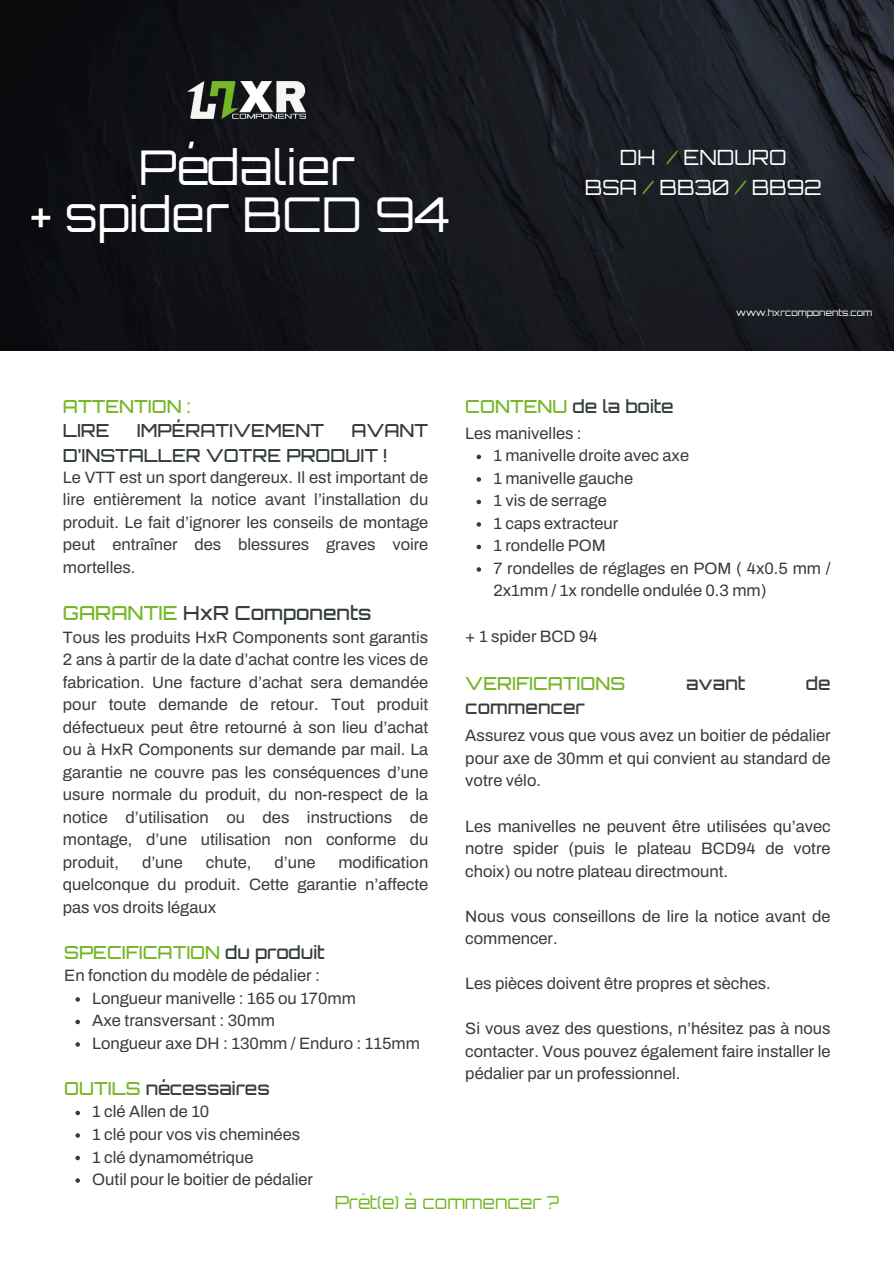
<style>
.page{position:relative;width:894px;height:1264px;background:#fff}
.page>*{position:absolute;margin:0;border:0;box-sizing:border-box;transform-origin:0 0}
.t1{font:48px/47.2px "Orbitron";color:#fff;text-align:center}
.t2{font:21px/29.2px "Orbitron";color:#fff;text-align:center}
.t3{font:500 19.35px "Orbitron";color:#353c3f}
.t4{font:500 18px/24.8px "Orbitron";color:#353c3f}
.t5{font:500 18px/24.8px "Orbitron";color:#76b729}
.t6{font:18px "Orbitron";color:#76b729}
.t7{font:16.5px/22.5px "Archivo";color:#353c3f;text-align:justify}
.t8{font:9.15px "Orbitron";color:#fff}
.s1{color:#76b729}
.s2{color:#353c3f}
</style>
<div class="page">
<img style="left:0;top:0;width:893px;height:350px">
<img style="left:188px;top:81px;width:118px;height:38px">
<svg style="left:75px;top:997px;width:5px;height:4px"></svg>
<svg style="left:75px;top:1019px;width:5px;height:5px"></svg>
<svg style="left:75px;top:1042px;width:5px;height:4px"></svg>
<svg style="left:75px;top:1110px;width:5px;height:5px"></svg>
<svg style="left:75px;top:1133px;width:5px;height:4px"></svg>
<svg style="left:75px;top:1155px;width:5px;height:5px"></svg>
<svg style="left:75px;top:1178px;width:5px;height:4px"></svg>
<svg style="left:476px;top:454px;width:5px;height:5px"></svg>
<svg style="left:476px;top:477px;width:5px;height:4px"></svg>
<svg style="left:476px;top:499px;width:5px;height:5px"></svg>
<svg style="left:476px;top:522px;width:5px;height:4px"></svg>
<svg style="left:476px;top:544px;width:5px;height:5px"></svg>
<svg style="left:476px;top:567px;width:5px;height:4px"></svg>
<p class="t1" style="left:31px;top:149px;width:420px">Pédalier<br>+ spider BCD 94</p>
<p class="t2" style="left:584px;top:145px;width:238px">DH <span class="s1">/</span> ENDURO<br>BSA <span class="s1">/</span> BB30 <span class="s1">/</span> BB92</p>
<h2 class="t5" style="left:63px;top:395px;width:129px">ATTENTION :<br><span class="s2">LIRE</span></h2>
<h2 class="t4" style="left:137px;top:420px;width:189px">IMPÉRATIVEMENT</h2>
<h2 class="t4" style="left:63px;top:420px;width:367px;text-indent:288px">AVANT<br>D’INSTALLER VOTRE PRODUIT !</h2>
<h4 class="t7" style="left:63px;top:466px;width:367px">Le VTT est un sport dangereux. Il est important de lire entièrement la notice avant l’installation du produit. Le fait d’ignorer les conseils de montage peut entraîner des blessures graves voire mortelles.</h4>
<h6 class="t3" style="left:63px;top:605px;width:310px"><span class="s1">GARANTIE</span> HxR Components</h6>
<p class="t7" style="left:63px;top:626px;width:367px">Tous les produits HxR Components sont garantis 2 ans à partir de la date d’achat contre les vices de fabrication. Une facture d’achat sera demandée pour toute demande de retour. Tout produit défectueux peut être retourné à son lieu d’achat ou à HxR Components sur demande par mail. La garantie ne couvre pas les conséquences d’une usure normale du produit, du non-respect de la notice d’utilisation ou des instructions de montage, d’une utilisation non conforme du produit,</p>
<p class="t7" style="left:63px;top:851px;width:367px;text-indent:275px">modification quelconque du produit. Cette garantie n’affecte pas vos droits légaux</p>
<p class="t7" style="left:142px;top:851px;width:42px">d’une</p>
<p class="t7" style="left:206px;top:851px;width:47px">chute,</p>
<p class="t7" style="left:274px;top:851px;width:42px">d’une</p>
<p class="t5" style="left:64px;top:942px;width:262px">SPECIFICATION <span class="s2">du produit</span></p>
<h6 class="t7" style="left:64px;top:964px;width:257px">En fonction du modèle de pédalier :</h6>
<h3 class="t7" style="left:92px;top:987px;width:265px">Longueur manivelle : 165 ou 170mm</h3>
<h6 class="t7" style="left:92px;top:1009px;width:184px">Axe transversant : 30mm</h6>
<h5 class="t7" style="left:92px;top:1032px;width:329px">Longueur axe DH : 130mm / Enduro : 115mm</h5>
<p class="t4" style="left:64px;top:1078px;width:207px"><span class="s1">OUTILS</span> nécessaires</p>
<p class="t7" style="left:92px;top:1100px;width:119px">1 clé Allen de 10</p>
<p class="t7" style="left:92px;top:1123px;width:209px">1 clé pour vos vis cheminées</p>
<p class="t7" style="left:92px;top:1145px;width:163px">1 clé dynamométrique</p>
<p class="t7" style="left:92px;top:1168px;width:222px">Outil pour le boitier de pédalier</p>
<p class="t4" style="left:465px;top:395px;width:210px"><span class="s1">CONTENU</span> de la boite</p>
<h6 class="t8" style="left:736px;top:309px;width:137px">www.hxrcomponents.com</h6>
<p class="t7" style="left:465px;top:422px;width:118px">Les manivelles :</p>
<p class="t7" style="left:493px;top:444px;width:197px">1 manivelle droite avec axe</p>
<h6 class="t7" style="left:493px;top:467px;width:141px">1 manivelle gauche</h6>
<h5 class="t7" style="left:493px;top:489px;width:115px">1 vis de serrage</h5>
<h6 class="t7" style="left:493px;top:512px;width:126px">1 caps extracteur</h6>
<h6 class="t7" style="left:493px;top:534px;width:114px">1 rondelle POM</h6>
<h6 class="t7" style="left:493px;top:557px;width:338px">7 rondelles de réglages en POM ( 4x0.5 mm /<br>2x1mm / 1x rondelle ondulée 0.3 mm)</h6>
<h6 class="t7" style="left:465px;top:624px;width:134px">+ 1 spider BCD 94</h6>
<h5 class="t5" style="left:465px;top:672px;width:161px">VERIFICATIONS</h5>
<h5 class="t4" style="left:686px;top:672px;width:61px">avant</h5>
<h5 class="t4" style="left:806px;top:672px;width:26px">de</h5>
<h5 class="t4" style="left:465px;top:697px;width:121px">commencer</h5>
<h6 class="t7" style="left:465px;top:724px;width:367px">Assurez vous que vous avez un boitier de pédalier pour axe de 30mm et qui convient au standard de votre vélo.</h6>
<p class="t7" style="left:465px;top:814px;width:367px">Les manivelles ne peuvent être utilisées qu’avec notre spider (puis le plateau BCD94 de votre choix) ou notre plateau directmount.</p>
<p class="t7" style="left:465px;top:904px;width:367px">Nous vous conseillons de lire la notice avant de commencer.</p>
<p class="t7" style="left:465px;top:972px;width:307px">Les pièces doivent être propres et sèches.</p>
<p class="t7" style="left:465px;top:1017px;width:367px">Si vous avez des questions, n’hésitez pas à nous contacter. Vous pouvez également faire installer le pédalier par un professionnel.</p>
<h5 class="t6" style="left:334px;top:1194px;width:226px">Prêt(e) à commencer ?</h5>
</div>
